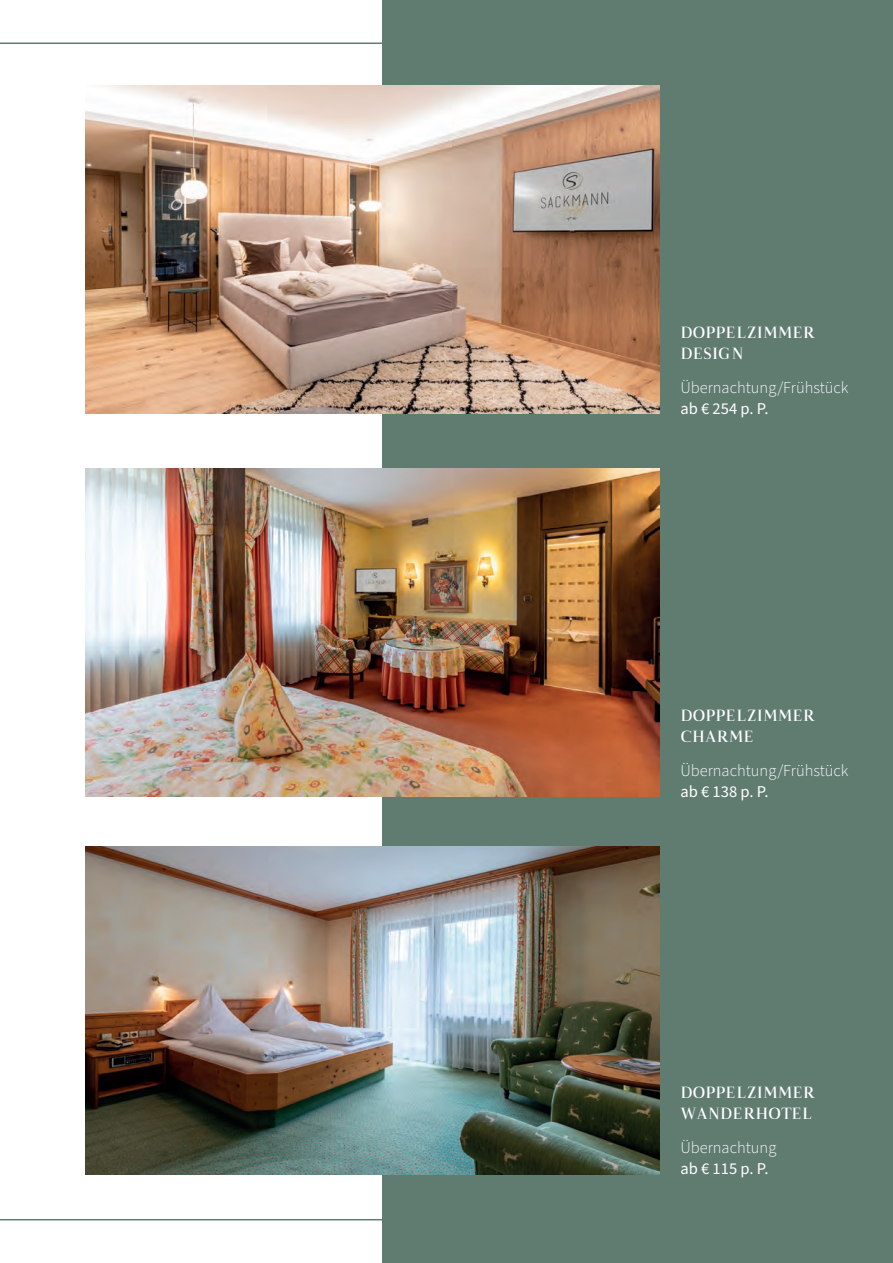
<style>
.page{position:relative;width:893px;height:1263px;background:#fff}
.page>*{position:absolute;margin:0;border:0;box-sizing:border-box;transform-origin:0 0}
.t1{font:600 16.5px/21px "Naia";color:#fff}
.t2{font:300 16.5px "Source Sans Pro";color:#fff}
.t3{font:16.5px "Source Sans Pro";color:#fff}
</style>
<div class="page">
<div style="left:383px;top:0;width:510px;height:1263px;background:#607b70"></div>
<img style="left:85px;top:85px;width:574px;height:328px">
<img style="left:85px;top:468px;width:574px;height:328px">
<img style="left:85px;top:846px;width:574px;height:328px">
<p class="t1" style="left:680px;top:323px;width:137px">DOPPELZIMMER<br>DESIGN</p>
<p class="t2" style="left:680px;top:377px;width:170px">Übernachtung/Frühstück</p>
<p class="t3" style="left:680px;top:398px;width:90px">ab € 254 p. P.</p>
<p class="t1" style="left:680px;top:705px;width:137px">DOPPELZIMMER<br>CHARME</p>
<p class="t2" style="left:680px;top:759px;width:170px">Übernachtung/Frühstück</p>
<p class="t3" style="left:680px;top:780px;width:90px">ab € 138 p. P.</p>
<p class="t1" style="left:680px;top:1082px;width:137px">DOPPELZIMMER<br>WANDERHOTEL</p>
<p class="t2" style="left:680px;top:1136px;width:98px">Übernachtung</p>
<p class="t3" style="left:680px;top:1157px;width:90px">ab € 115 p. P.</p>
</div>
